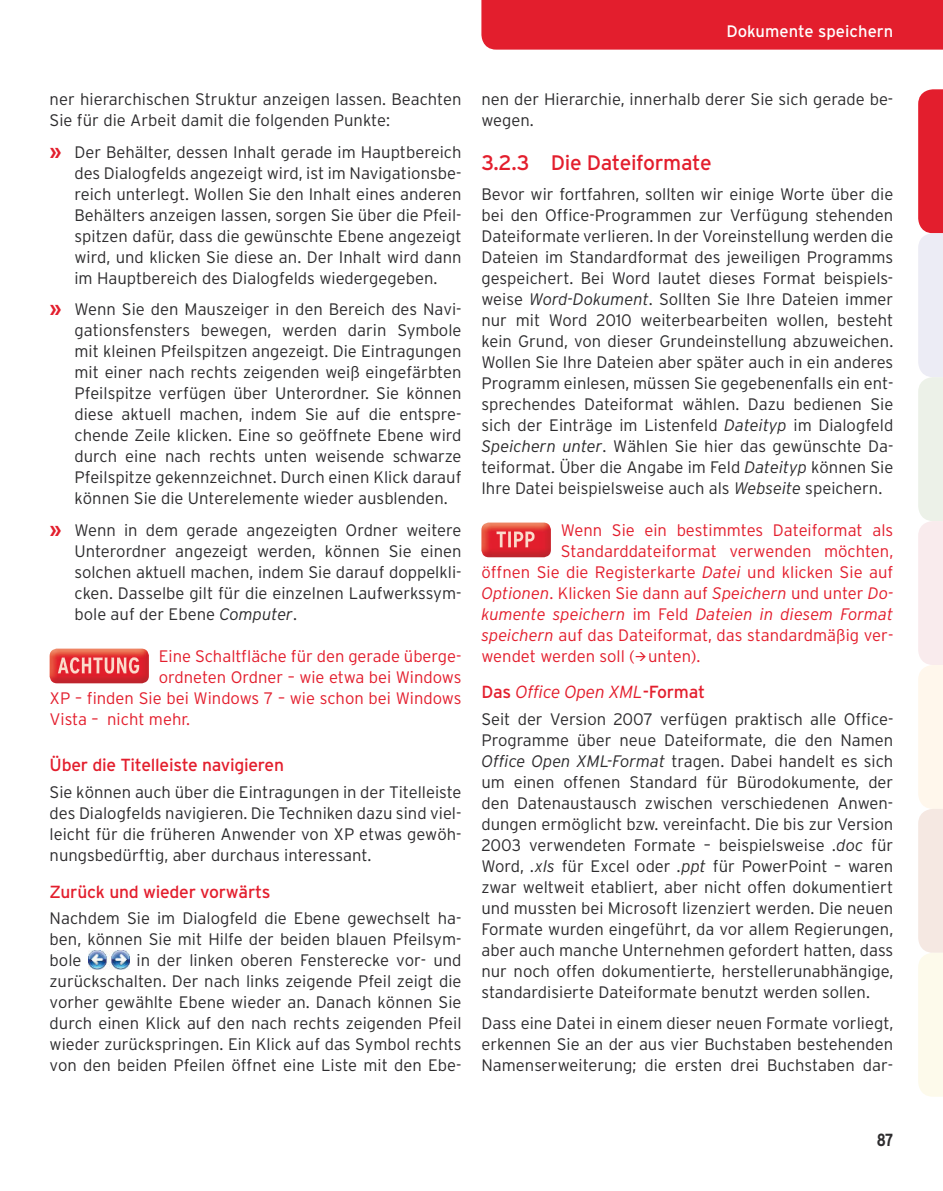
<style>
.page{position:relative;width:943px;height:1191px;background:#fff}
.page>*{position:absolute;margin:0;border:0;box-sizing:border-box;transform-origin:0 0}
.t1{font:21px "Interstate";letter-spacing:-.015em;color:#e31e2d}
.t2{font:17.5px "Interstate";letter-spacing:-.015em;color:#e31e2d}
.t3{font:italic 300 17.5px "Interstate";letter-spacing:-.015em;color:#e31e2d}
.t4{font:700 condensed 17.5px "Interstate";color:#2d2c2e}
.t5{font:300 16.62px/21px "Interstate";color:#2d2c2e;text-align:justify}
.t6{font:300 16.62px "Interstate";color:#e31e2d}
.t7{font:italic 300 16.62px "Interstate";color:#e31e2d}
.t8{font:16.62px "Interstate";color:#fff}
.s1{font-weight:700;font-size:19.25px;color:#e31e2d}
.s2{font-style:italic}
.s3{font-style:normal}
.s4{font-weight:400;font-style:normal}
</style>
<div class="page">
<div style="left:481px;top:0;width:462px;height:50px;background:#e31e2d"></div>
<svg style="left:918px;top:89px;width:25px;height:1007px;background:#f3d3d1"></svg>
<img style="left:481px;top:522px;width:70px;height:35px">
<img style="left:496px;top:531px;width:38px;height:16px">
<img style="left:50px;top:648px;width:99px;height:35px">
<img style="left:58px;top:657px;width:81px;height:16px">
<img style="left:89px;top:951px;width:40px;height:19px">
<p class="t8" style="left:726px;top:22px;width:168px">Dokumente speichern</p>
<p class="t5" style="left:50px;top:89px;width:413px">ner hierarchischen Struktur anzeigen lassen. Beachten<br>Sie für die Arbeit damit die folgenden Punkte:</p>
<p class="t5" style="left:74px;top:141px;width:388px;text-indent:-25px"><span class="s1">»</span> Der Behälter, dessen Inhalt gerade im Hauptbereich des Dialogfelds angezeigt wird, ist im Navigationsbe&shy;reich unterlegt. Wollen Sie den Inhalt eines anderen Behälters anzeigen lassen, sorgen Sie über die Pfeil&shy;spitzen dafür, dass die gewünschte Ebene angezeigt wird, und klicken Sie diese an. Der Inhalt wird dann im Hauptbereich des Dialogfelds wiedergegeben.</p>
<p class="t5" style="left:74px;top:299px;width:388px;text-indent:-25px"><span class="s1">»</span> Wenn Sie den Mauszeiger in den Bereich des Navi&shy;gationsfensters bewegen, werden darin Symbole mit kleinen Pfeilspitzen angezeigt. Die Eintragungen mit einer nach rechts zeigenden weiß eingefärbten Pfeilspitze verfügen über Unterordner. Sie können diese aktuell machen, indem Sie auf die entspre&shy;chende Zeile klicken. Eine so geöffnete Ebene wird durch eine nach rechts unten weisende schwarze Pfeilspitze gekennzeichnet. Durch einen Klick darauf können Sie die Unterelemente wieder ausblenden.</p>
<p class="t5" style="left:74px;top:519px;width:388px;text-indent:-25px"><span class="s1">»</span> Wenn in dem gerade angezeigten Ordner weitere Unterordner angezeigt werden, können Sie einen solchen aktuell machen, indem Sie darauf doppelkli&shy;cken. Dasselbe gilt für die einzelnen Laufwerkssym&shy;bole auf der Ebene <span class="s2">Computer</span>.</p>
<p class="t6" style="left:159px;top:646px;width:304px">Eine Schaltfläche für den gerade überge-</p>
<p class="t6" style="left:159px;top:667px;width:304px">ordneten Ordner – wie etwa bei Windows</p>
<p class="t6" style="left:50px;top:688px;width:413px">XP – finden Sie bei Windows 7 – wie schon bei Windows</p>
<p class="t6" style="left:50px;top:709px;width:142px">Vista – nicht mehr.</p>
<p class="t2" style="left:50px;top:754px;width:236px">Über die Titelleiste navigieren</p>
<p class="t5" style="left:50px;top:782px;width:413px">Sie können auch über die Eintragungen in der Titelleiste des Dialogfelds navigieren. Die Techniken dazu sind viel&shy;leicht für die früheren Anwender von XP etwas gewöh&shy;nungsbedürftig, aber durchaus interessant.</p>
<p class="t2" style="left:50px;top:882px;width:222px">Zurück und wieder vorwärts</p>
<p class="t5" style="left:50px;top:908px;width:413px">Nachdem Sie im Dialogfeld die Ebene gewechselt ha&shy;ben, können Sie mit Hilfe der beiden blauen Pfeilsym&shy;bole</p>
<p class="t5" style="left:50px;top:950px;width:413px;text-indent:87px">in der linken oberen Fensterecke vor- und zurückschalten. Der nach links zeigende Pfeil zeigt die vorher gewählte Ebene wieder an. Danach können Sie durch einen Klick auf den nach rechts zeigenden Pfeil wieder zurückspringen. Ein Klick auf das Symbol rechts von den beiden Pfeilen öffnet eine Liste mit den Ebe-</p>
<p class="t5" style="left:481px;top:88px;width:413px">nen der Hierarchie, innerhalb derer Sie sich gerade be&shy;wegen.</p>
<p class="t1" style="left:481px;top:151px;width:232px">3.2.3 Die Dateiformate</p>
<p class="t5" style="left:481px;top:183px;width:413px">Bevor wir fortfahren, sollten wir einige Worte über die bei den Office-Programmen zur Verfügung stehenden Dateiformate verlieren. In der Voreinstellung werden die Dateien im Standardformat des jeweiligen Programms gespeichert. Bei Word lautet dieses Format beispiels&shy;weise <span class="s2">Word-Dokument</span>. Sollten Sie Ihre Dateien immer nur mit Word 2010 weiterbearbeiten wollen, besteht kein Grund, von dieser Grundeinstellung abzuweichen.<br>Wollen Sie Ihre Dateien aber später auch in ein anderes Programm einlesen, müssen Sie gegebenenfalls ein ent&shy;sprechendes Dateiformat wählen. Dazu bedienen Sie sich der Einträge im Listenfeld <span class="s2">Dateityp</span> im Dialogfeld <span class="s2">Speichern unter</span>. Wählen Sie hier das gewünschte Da&shy;teiformat. Über die Angabe im Feld <span class="s2">Dateityp</span> können Sie Ihre Datei beispielsweise auch als <span class="s2">Webseite</span> speichern.</p>
<p class="t6" style="left:561px;top:520px;width:334px">Wenn Sie ein bestimmtes Dateiformat als</p>
<p class="t6" style="left:561px;top:541px;width:334px">Standarddateiformat verwenden möchten,</p>
<p class="t6" style="left:481px;top:562px;width:413px">öffnen Sie die Registerkarte <span class="s2">Datei</span> und klicken Sie auf</p>
<p class="t6" style="left:481px;top:583px;width:413px"><span class="s2">Optionen</span>. Klicken Sie dann auf <span class="s2">Speichern</span> und unter <span class="s2">Do-</span></p>
<p class="t7" style="left:481px;top:604px;width:413px">kumente speichern <span class="s3">im Feld</span> Dateien in diesem Format</p>
<p class="t6" style="left:481px;top:625px;width:413px"><span class="s2">speichern</span> auf das Dateiformat, das standardmäßig ver-</p>
<p class="t6" style="left:481px;top:646px;width:221px">wendet werden soll (→unten).</p>
<p class="t3" style="left:481px;top:681px;width:225px"><span class="s4">Das</span> Office Open XML<span class="s4">-Format</span></p>
<p class="t5" style="left:481px;top:708px;width:413px">Seit der Version 2007 verfügen praktisch alle Office-Programme über neue Dateiformate, die den Namen <span class="s2">Office Open XML-Format</span> tragen. Dabei handelt es sich um einen offenen Standard für Bürodokumente, der den Datenaustausch zwischen verschiedenen Anwen&shy;dungen ermöglicht bzw. vereinfacht. Die bis zur Version 2003 verwendeten Formate – beispielsweise <span class="s2">.doc</span> für Word, <span class="s2">.xls</span> für Excel oder <span class="s2">.ppt</span> für PowerPoint – waren zwar weltweit etabliert, aber nicht offen dokumentiert und mussten bei Microsoft lizenziert werden. Die neuen Formate wurden eingeführt, da vor allem Regierungen, aber auch manche Unternehmen gefordert hatten, dass nur noch offen dokumentierte, herstellerunabhängige, standardisierte Dateiformate benutzt werden sollen.</p>
<p class="t5" style="left:481px;top:1012px;width:413px">Dass eine Datei in einem dieser neuen Formate vorliegt, erkennen Sie an der aus vier Buchstaben bestehenden Namenserweiterung; die ersten drei Buchstaben dar-</p>
<p class="t4" style="left:876px;top:1129px;width:18px">87</p>
</div>
